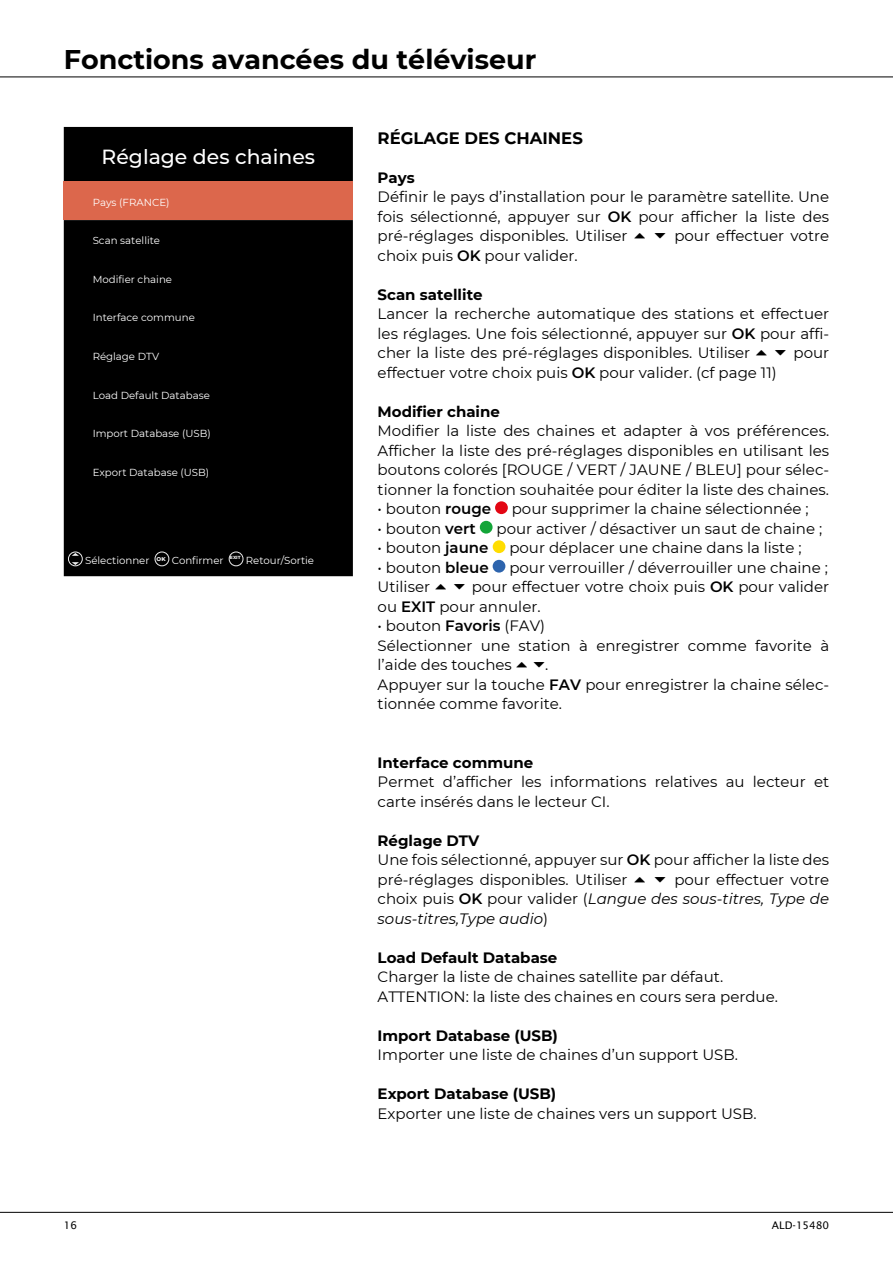
<style>
.page{position:relative;width:893px;height:1263px;background:#fff}
.page>*{position:absolute;margin:0;border:0;box-sizing:border-box;transform-origin:0 0}
.t1{font:700 27px "Montserrat";color:#000}
.t2{font:500 20.4px "Montserrat";color:#fff}
.t3{font:700 16.5px "Montserrat";color:#000}
.t4{font:15px/19.5px "Montserrat";color:#000;text-align:justify}
.t5{font:700 15px "Montserrat";color:#000}
.t6{font:10.5px "Lucida Sans";color:#000}
.t7{font:10.2px "Montserrat";color:#fff}
.t8{font:800 4.5px "Montserrat";color:#ededed}
.s1{font-weight:600}
.s2{font-family:"Guifxv 2 Transports"}
.s3{font-weight:700}
.s4{font-style:italic}
</style>
<div class="page">
<hr style="left:0;top:77px;width:893px;height:1px;background:#000">
<hr style="left:0;top:1212px;width:893px;height:1px;background:#000">
<div style="left:495px;top:501px;width:13px;height:13px;background:#e30613;border-radius:50%"></div>
<div style="left:480px;top:521px;width:13px;height:13px;background:#13a538;border-radius:50%"></div>
<div style="left:493px;top:540px;width:12px;height:13px;background:#fd0;border-radius:50%"></div>
<div style="left:493px;top:560px;width:12px;height:13px;background:#2d64ad;border-radius:50%"></div>
<div style="left:64px;top:127px;width:289px;height:449px;background:#000"></div>
<div style="left:64px;top:182px;width:289px;height:38px;background:#dc674c"></div>
<div style="left:68px;top:552px;width:14px;height:14px;border:1px solid #ededed;border-radius:50%"></div>
<svg style="left:72px;top:553px;width:7px;height:3px"></svg>
<svg style="left:72px;top:562px;width:7px;height:3px"></svg>
<div style="left:155px;top:552px;width:14px;height:14px;border:1px solid #ededed;border-radius:50%"></div>
<div style="left:229px;top:552px;width:14px;height:14px;border:1px solid #ededed;border-radius:50%"></div>
<h1 class="t1" style="left:64px;top:40px;width:474px">Fonctions avancées du téléviseur</h1>
<h2 class="t2" style="left:102px;top:143px;width:215px">Réglage des chaines</h2>
<p class="t7" style="left:93px;top:195px;width:78px">Pays (FRANCE)</p>
<p class="t7" style="left:93px;top:234px;width:69px">Scan satellite</p>
<p class="t7" style="left:93px;top:272px;width:81px">Modifier chaine</p>
<p class="t7" style="left:93px;top:311px;width:104px">Interface commune</p>
<p class="t7" style="left:93px;top:349px;width:68px">Réglage DTV</p>
<p class="t7" style="left:93px;top:388px;width:119px">Load Default Database</p>
<p class="t7" style="left:93px;top:426px;width:120px">Import Database (USB)</p>
<p class="t7" style="left:93px;top:465px;width:118px">Export Database (USB)</p>
<p class="t7" style="left:85px;top:553px;width:140px">Sélectionner <sup>OK</sup> Confirmer</p>
<p class="t8" style="left:230px;top:554px;width:12px">EXIT</p>
<p class="t7" style="left:246px;top:553px;width:70px">Retour/Sortie</p>
<p class="t3" style="left:378px;top:126px;width:207px">RÉGLAGE DES CHAINES</p>
<p class="t5" style="left:378px;top:166px;width:39px">Pays</p>
<p class="t4" style="left:378px;top:186px;width:453px">Définir le pays d’installation pour le paramètre satellite. Une fois sélectionné, appuyer sur <span class="s1">OK</span> pour afficher la liste des pré-réglages disponibles. Utiliser <span class="s2">w s</span> pour effectuer votre choix puis <span class="s1">OK</span> pour valider.</p>
<p class="t5" style="left:378px;top:283px;width:107px">Scan satellite</p>
<p class="t4" style="left:378px;top:303px;width:453px">Lancer la recherche automatique des stations et effectuer les réglages. Une fois sélectionné, appuyer sur <span class="s1">OK</span> pour affi&shy;cher la liste des pré-réglages disponibles. Utiliser <span class="s2">w s</span> pour effectuer votre choix puis <span class="s1">OK</span> pour valider. (cf page 11)</p>
<p class="t5" style="left:378px;top:400px;width:124px">Modifier chaine</p>
<p class="t4" style="left:378px;top:420px;width:453px">Modifier la liste des chaines et adapter à vos préférences.<br>Afficher la liste des pré-réglages disponibles en utilisant les boutons colorés [ROUGE / VERT / JAUNE / BLEU] pour sélec&shy;tionner la fonction souhaitée pour éditer la liste des chaines.</p>
<p class="t4" style="left:378px;top:498px;width:115px">• bouton <span class="s1">rouge</span></p>
<p class="t4" style="left:512px;top:498px;width:298px">pour supprimer la chaine sélectionnée ;</p>
<p class="t4" style="left:378px;top:518px;width:100px">• bouton <span class="s1">vert</span></p>
<p class="t4" style="left:496px;top:518px;width:327px">pour activer / désactiver un saut de chaine ;</p>
<p class="t4" style="left:378px;top:537px;width:112px">• bouton <span class="s1">jaune</span></p>
<p class="t4" style="left:509px;top:537px;width:294px">pour déplacer une chaine dans la liste ;</p>
<p class="t4" style="left:378px;top:557px;width:113px">• bouton <span class="s1">bleue</span></p>
<p class="t4" style="left:378px;top:557px;width:453px;text-indent:132px">pour verrouiller / déverrouiller une chaine ; Utiliser <span class="s2">w s</span> pour effectuer votre choix puis <span class="s1">OK</span> pour valider ou <span class="s1">EXIT</span> pour annuler.</p>
<p class="t4" style="left:378px;top:615px;width:453px;text-align:left">• bouton <span class="s1">Favoris</span> (FAV)<br>Sélectionner une station à enregistrer comme favorite à l’aide des touches <span class="s2">w s</span>.<br>Appuyer sur la touche <span class="s1">FAV</span> pour enregistrer la chaine sélec&shy;tionnée comme favorite.</p>
<p class="t5" style="left:378px;top:751px;width:157px">Interface commune</p>
<p class="t4" style="left:378px;top:771px;width:453px">Permet d’afficher les informations relatives au lecteur et carte insérés dans le lecteur CI.</p>
<p class="t4" style="left:378px;top:830px;width:453px;text-align:left"><span class="s3">Réglage DTV<br></span>Une fois sélectionné, appuyer sur <span class="s1">OK</span> pour afficher la liste des pré-réglages disponibles. Utiliser <span class="s2">w s</span> pour effectuer votre choix puis <span class="s1">OK</span> pour valider (<span class="s4">Langue des sous-titres, Type de sous-titres,Type audio</span>)</p>
<p class="t5" style="left:378px;top:946px;width:181px">Load Default Database</p>
<p class="t4" style="left:378px;top:966px;width:402px">Charger la liste de chaines satellite par défaut.<br>ATTENTION: la liste des chaines en cours sera perdue.</p>
<p class="t5" style="left:378px;top:1024px;width:182px">Import Database (USB)</p>
<p class="t4" style="left:378px;top:1044px;width:362px">Importer une liste de chaines d’un support USB.</p>
<p class="t5" style="left:378px;top:1083px;width:180px">Export Database (USB)</p>
<p class="t4" style="left:378px;top:1103px;width:381px">Exporter une liste de chaines vers un support USB.</p>
<p class="t6" style="left:64px;top:1219px;width:15px">16</p>
<p class="t6" style="left:772px;top:1219px;width:59px">ALD-15480</p>
</div>
